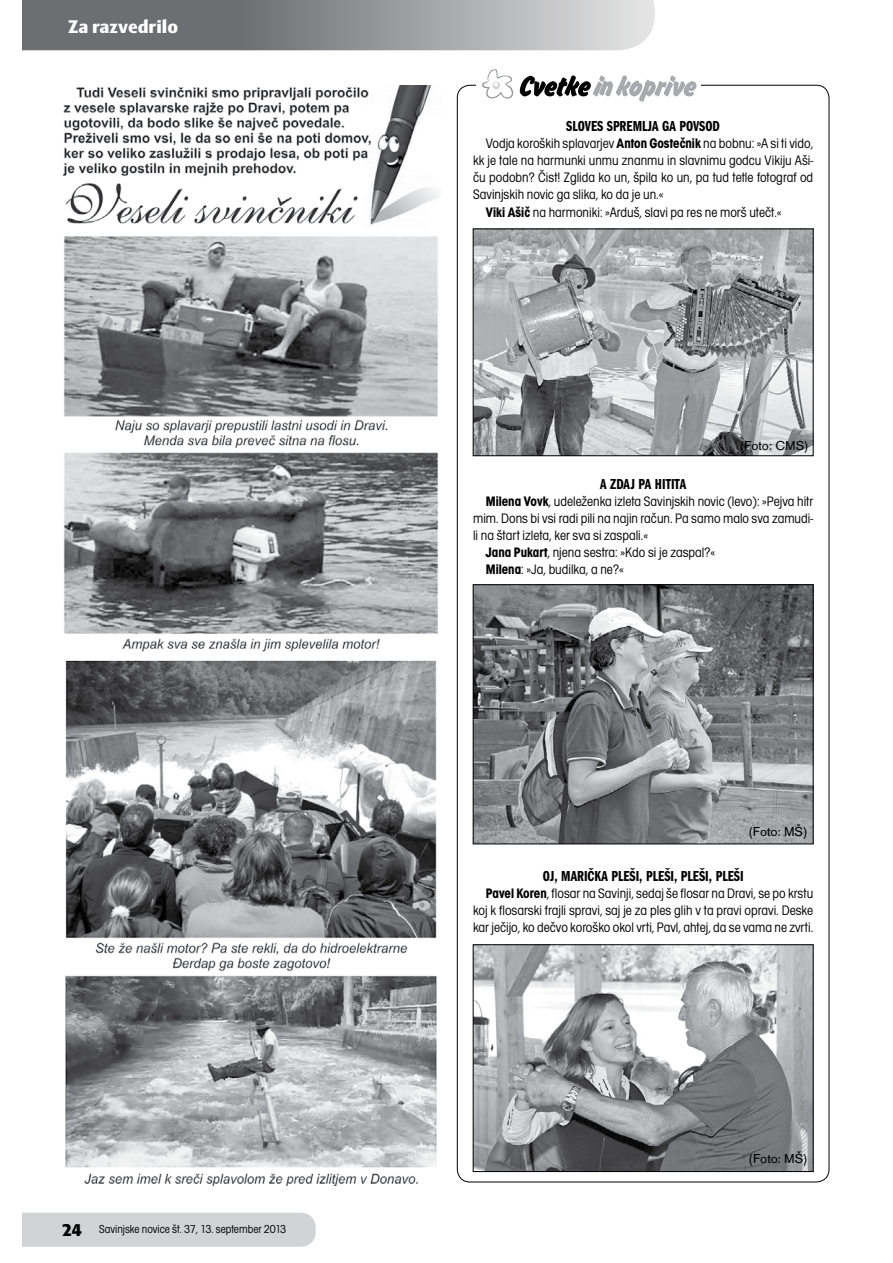
<style>
.page{position:relative;width:893px;height:1263px;background:#fff}
.page>*{position:absolute;margin:0;border:0;box-sizing:border-box;transform-origin:0 0}
.t1{font:18px "Skoda Sans Black CE";color:#fff}
.t2{font:15px "Franklin Got Itc TEE Demi Comp";color:#000}
.t3{font:condensed 14.25px/17.1px "Avant Gar Got Itc TEE";color:#000;text-align:justify}
.t4{font:13.5px "Accius TEE";color:#000}
.t5{font:condensed 12px "Avant Gar Got Itc TEE";color:#000}
.s1{font-family:"Skoda Sans";font-weight:900;font-stretch:normal;font-size:18px}
.s2{font-weight:700}
</style>
<div class="page">
<svg style="left:22px;top:0;width:633px;height:50px;background:#949597"></svg>
<div style="left:22px;top:1213px;width:294px;height:34px;background:#d1d3d4"></div>
<svg style="left:482px;top:69px;width:215px;height:33px"></svg>
<img style="left:475px;top:231px;width:336px;height:223px">
<div style="left:473px;top:229px;width:340px;height:227px;border:1px solid #000"></div>
<img style="left:475px;top:586px;width:336px;height:256px">
<div style="left:473px;top:584px;width:340px;height:260px;border:1px solid #000"></div>
<img style="left:475px;top:946px;width:336px;height:224px">
<div style="left:473px;top:944px;width:340px;height:228px;border:1px solid #000"></div>
<img style="left:64px;top:85px;width:375px;height:1101px">
<p class="t1" style="left:68px;top:16px;width:111px">Za razvedrilo</p>
<p class="t5" style="left:62px;top:1222px;width:226px"><span class="s1">24</span> Savinjske novice št. 37, 13. september 2013</p>
<p class="t2" style="left:566px;top:118px;width:155px">SLOVES SPREMLJA GA POVSOD</p>
<p class="t3" style="left:486px;top:135px;width:329px">Vodja koroških splavarjev <span class="s2">Anton Gostečnik</span> na bobnu: »A si ti vido,</p>
<p class="t3" style="left:473px;top:152px;width:342px">kk je tale na harmunki unmu znanmu in slavnimu godcu Vikiju Aši-</p>
<p class="t3" style="left:473px;top:169px;width:342px">ču podobn? Čist! Zglida ko un, špila ko un, pa tud tetle fotograf od</p>
<p class="t3" style="left:473px;top:186px;width:192px">Savinjskih novic ga slika, ko da je un.«</p>
<p class="t3" style="left:486px;top:203px;width:297px"><span class="s2">Viki Ašič</span> na harmoniki: »Arduš, slavi pa res ne morš utečt.«</p>
<p class="t4" style="left:740px;top:438px;width:69px">(Foto: CMS)</p>
<p class="t2" style="left:600px;top:475px;width:87px">A ZDAJ PA HITITA</p>
<p class="t3" style="left:486px;top:493px;width:329px"><span class="s2">Milena Vovk</span>, udeleženka izleta Savinjskih novic (levo): »Pejva hitr</p>
<p class="t3" style="left:473px;top:510px;width:342px">mim. Dons bi vsi radi pili na najin račun. Pa samo malo sva zamudi-</p>
<p class="t3" style="left:473px;top:527px;width:177px">li na štart izleta, ker sva si zaspali.«</p>
<p class="t3" style="left:486px;top:544px;width:231px"><span class="s2">Jana Pukart</span>, njena sestra: »Kdo si je zaspal?«</p>
<p class="t3" style="left:486px;top:561px;width:139px"><span class="s2">Milena</span>: »Ja, budilka, a ne?«</p>
<p class="t4" style="left:749px;top:824px;width:59px">(Foto: MŠ)</p>
<p class="t2" style="left:543px;top:867px;width:202px">OJ, MARIČKA PLEŠI, PLEŠI, PLEŠI, PLEŠI</p>
<p class="t3" style="left:473px;top:885px;width:342px;text-indent:13px"><span class="s2">Pavel Koren</span>, flosar na Savinji, sedaj še flosar na Dravi, se po krstu koj k flosarski frajli spravi, saj je za ples glih v ta pravi opravi. Deske kar ječijo, ko dečvo koroško okol vrti, Pavl, ahtej, da se vama ne zvrti.</p>
<p class="t4" style="left:749px;top:1151px;width:59px">(Foto: MŠ)</p>
</div>
